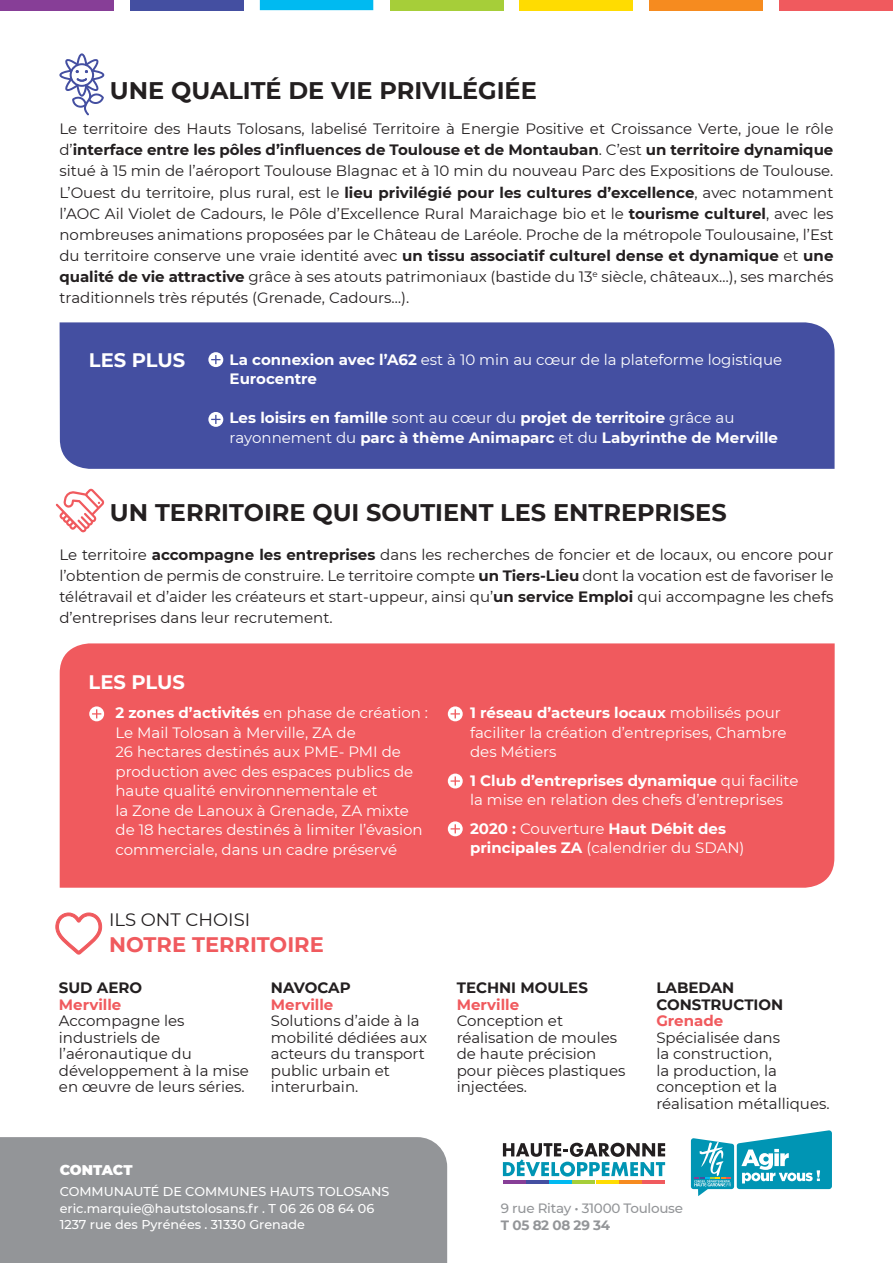
<style>
.page{position:relative;width:893px;height:1263px;background:#fff}
.page>*{position:absolute;margin:0;border:0;box-sizing:border-box;transform-origin:0 0}
.t1{font:700 24px "Montserrat";color:#231f20}
.t2{font:700 21px "Montserrat";color:#f05a5e}
.t3{font:700 19.5px "Montserrat";color:#fff}
.t4{font:18px "Montserrat";color:#231f20}
.t5{font:15px/16.5px "Montserrat";color:#231f20}
.t6{font:15px/19.5px "Montserrat";color:#fff}
.t7{font:700 15px/19.5px "Montserrat";color:#fff}
.t8{font:700 15px/16.5px "Montserrat";color:#231f20}
.t9{font:700 15px "Montserrat";color:#f05a5e}
.t10{font:900 14.1px "Montserrat";letter-spacing:-.005em;color:#fff}
.t11{font:500 13.5px "Montserrat";letter-spacing:-.02em;color:#939598}
.t12{font:700 13.5px "Montserrat";letter-spacing:-.02em;color:#939598}
.t13{font:500 12.75px/16.5px "Montserrat";color:#fff}
.s1{font-weight:700}
.s2{font-weight:400}
</style>
<div class="page">
<div style="left:60px;top:322px;width:774px;height:147px;background:#444fa1"></div>
<div style="left:0;top:1137px;width:447px;height:126px;background:#939598"></div>
<div style="left:60px;top:643px;width:775px;height:245px;background:#f05a5e"></div>
<svg style="left:56px;top:489px;width:48px;height:43px"></svg>
<svg style="left:59px;top:53px;width:45px;height:62px"></svg>
<svg style="left:56px;top:913px;width:46px;height:41px"></svg>
<svg style="left:208px;top:352px;width:15px;height:15px"></svg>
<svg style="left:211px;top:355px;width:9px;height:9px"></svg>
<svg style="left:89px;top:706px;width:15px;height:15px"></svg>
<svg style="left:92px;top:709px;width:9px;height:9px"></svg>
<svg style="left:448px;top:706px;width:15px;height:15px"></svg>
<svg style="left:451px;top:709px;width:9px;height:9px"></svg>
<svg style="left:448px;top:773px;width:15px;height:15px"></svg>
<svg style="left:451px;top:776px;width:9px;height:9px"></svg>
<svg style="left:208px;top:412px;width:15px;height:15px"></svg>
<svg style="left:211px;top:415px;width:9px;height:9px"></svg>
<svg style="left:448px;top:821px;width:15px;height:15px"></svg>
<svg style="left:451px;top:824px;width:9px;height:9px"></svg>
<div style="left:0;top:0;width:113px;height:10px;background:#873e97"></div>
<div style="left:130px;top:0;width:113px;height:10px;background:#444fa1"></div>
<div style="left:260px;top:0;width:113px;height:10px;background:#00baf1"></div>
<div style="left:390px;top:0;width:113px;height:10px;background:#a6ce39"></div>
<div style="left:520px;top:0;width:113px;height:10px;background:#ffdc01"></div>
<div style="left:650px;top:0;width:113px;height:10px;background:#f68b1f"></div>
<div style="left:779px;top:0;width:114px;height:10px;background:#f05a5e"></div>
<svg style="left:503px;top:1143px;width:162px;height:33px"></svg>
<hr style="left:503px;top:1180px;width:22px;height:4px;background:#873e97">
<hr style="left:619px;top:1180px;width:23px;height:4px;background:#f68b1f">
<hr style="left:596px;top:1180px;width:22px;height:4px;background:#ffdc01">
<hr style="left:573px;top:1180px;width:22px;height:4px;background:#a6ce39">
<hr style="left:549px;top:1180px;width:23px;height:4px;background:#00baf1">
<hr style="left:526px;top:1180px;width:23px;height:4px;background:#444fa1">
<hr style="left:643px;top:1180px;width:22px;height:4px;background:#f05a5e">
<svg style="left:690px;top:1130px;width:142px;height:66px"></svg>
<h1 class="t1" style="left:110px;top:73px;width:428px">UNE QUALITÉ DE VIE PRIVILÉGIÉE</h1>
<p class="t5" style="left:59px;top:118px;width:776px;line-height:21px;text-align:justify">Le territoire des Hauts Tolosans, labelisé Territoire à Energie Positive et Croissance Verte, joue le rôle d’<span class="s1">interface entre les pôles d’influences de Toulouse et de Montauban</span>. C’est <span class="s1">un territoire dynamique </span>situé à 15 min de l’aéroport Toulouse Blagnac et à 10 min du nouveau Parc des Expositions de Toulouse.<br>L’Ouest du territoire, plus rural, est le <span class="s1">lieu privilégié pour les cultures d’excellence</span>, avec notamment l’AOC Ail Violet de Cadours, le Pôle d’Excellence Rural Maraichage bio et le <span class="s1">tourisme culturel</span>, avec les nombreuses animations proposées par le Château de Laréole. Proche de la métropole Toulousaine, l’Est du territoire conserve une vraie identité avec <span class="s1">un tissu associatif culturel dense et dynamique</span> et <span class="s1">une qualité de vie attractive</span> grâce à ses atouts patrimoniaux (bastide du 13<sup>e</sup> siècle, châteaux…), ses marchés traditionnels très réputés (Grenade, Cadours…).</p>
<h3 class="t3" style="left:89px;top:346px;width:98px">LES PLUS</h3>
<p class="t6" style="left:230px;top:349px;width:554px"><span class="s1">La connexion avec l’A62</span> est à 10 min au cœur de la plateforme logistique<br><span class="s1">Eurocentre</span></p>
<p class="t7" style="left:230px;top:408px;width:550px">Les loisirs en famille <span class="s2">sont au cœur du</span> projet de territoire <span class="s2">grâce au rayonnement du</span> parc à thème Animaparc <span class="s2">et du</span> Labyrinthe de Merville</p>
<h1 class="t1" style="left:110px;top:495px;width:618px">UN TERRITOIRE QUI SOUTIENT LES ENTREPRISES</h1>
<p class="t5" style="left:59px;top:543px;width:775px;line-height:21px;text-align:justify">Le territoire <span class="s1">accompagne les entreprises</span> dans les recherches de foncier et de locaux, ou encore pour l’obtention de permis de construire. Le territoire compte <span class="s1">un Tiers-Lieu</span> dont la vocation est de favoriser le télétravail et d’aider les créateurs et start-uppeur, ainsi qu’<span class="s1">un service Emploi</span> qui accompagne les chefs d’entreprises dans leur recrutement.</p>
<h3 class="t3" style="left:89px;top:668px;width:98px">LES PLUS</h3>
<p class="t6" style="left:115px;top:703px;width:314px"><span class="s1">2 zones d’activités</span> en phase de création :<br>Le Mail Tolosan à Merville, ZA de<br>26 hectares destinés aux PME- PMI de production avec des espaces publics de haute qualité environnementale et<br>la Zone de Lanoux à Grenade, ZA mixte de 18 hectares destinés à limiter l’évasion commerciale, dans un cadre préservé</p>
<p class="t6" style="left:470px;top:703px;width:318px"><span class="s1">1 réseau d’acteurs locaux</span> mobilisés pour faciliter la création d’entreprises, Chambre des Métiers</p>
<p class="t6" style="left:470px;top:770px;width:330px"><span class="s1">1 Club d’entreprises dynamique</span> qui facilite la mise en relation des chefs d’entreprises</p>
<p class="t7" style="left:470px;top:818px;width:276px">2020 : <span class="s2">Couverture</span> Haut Débit des principales ZA <span class="s2">(calendrier du SDAN)</span></p>
<p class="t4" style="left:109px;top:907px;width:143px">ILS ONT CHOISI</p>
<h2 class="t2" style="left:109px;top:929px;width:216px">NOTRE TERRITOIRE</h2>
<p class="t8" style="left:59px;top:979px;width:85px">SUD AERO</p>
<p class="t9" style="left:59px;top:994px;width:64px">Merville</p>
<p class="t5" style="left:59px;top:1012px;width:191px">Accompagne les industriels de l’aéronautique du développement à la mise en œuvre de leurs séries.</p>
<p class="t8" style="left:271px;top:979px;width:81px">NAVOCAP</p>
<p class="t9" style="left:271px;top:994px;width:64px">Merville</p>
<p class="t5" style="left:271px;top:1012px;width:158px">Solutions d’aide à la mobilité dédiées aux acteurs du transport public urbain et interurbain.</p>
<p class="t10" style="left:60px;top:1159px;width:74px">CONTACT</p>
<p class="t13" style="left:60px;top:1183px;width:331px">COMMUNAUTÉ DE COMMUNES HAUTS TOLOSANS eric.marquie@hautstolosans.fr . T 06 26 08 64 06<br>1237 rue des Pyrénées . 31330 Grenade</p>
<p class="t8" style="left:457px;top:979px;width:133px">TECHNI MOULES</p>
<p class="t9" style="left:457px;top:994px;width:64px">Merville</p>
<p class="t5" style="left:457px;top:1012px;width:170px">Conception et réalisation de moules de haute précision pour pièces plastiques injectées.</p>
<p class="t8" style="left:656px;top:979px;width:128px">LABEDAN<br>CONSTRUCTION</p>
<p class="t9" style="left:656px;top:1010px;width:68px">Grenade</p>
<p class="t5" style="left:656px;top:1029px;width:175px">Spécialisée dans<br>la construction,<br>la production, la conception et la réalisation métalliques.</p>
<p class="t11" style="left:501px;top:1198px;width:184px">9 rue Ritay • 31000 Toulouse</p>
<p class="t12" style="left:501px;top:1215px;width:111px">T 05 82 08 29 34</p>
</div>
